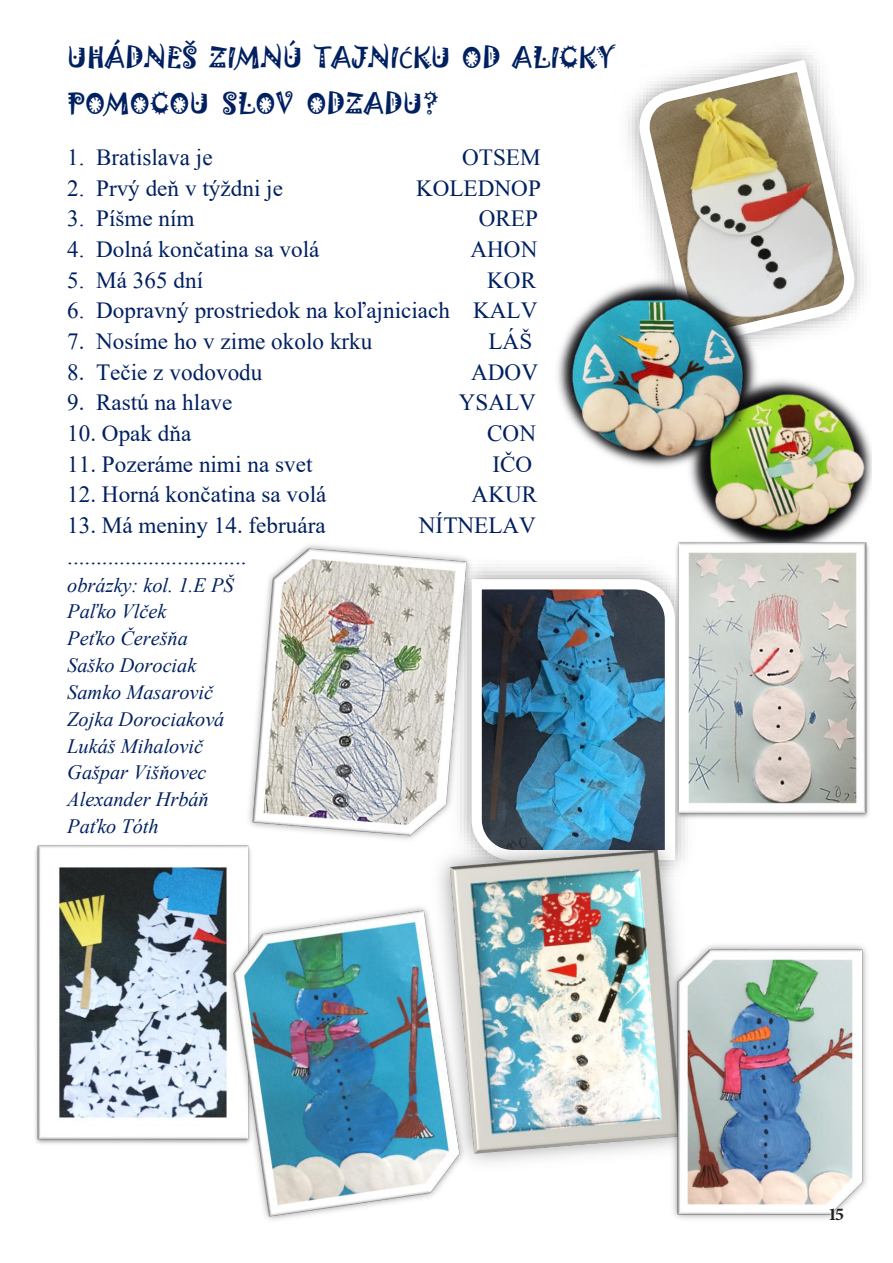
<style>
.page{position:relative;width:893px;height:1263px;background:#fff}
.page>*{position:absolute;margin:0;border:0;box-sizing:border-box;transform-origin:0 0}
.t1{font:26.1px/45.2px "Jokerman";color:#002060}
.t2{font:23.1px "Times New Roman";color:#002060}
.t3{font:italic 20.4px/26.8px "Times New Roman";letter-spacing:-.005em;color:#002060}
.t4{font:700 18px "Minion Pro";color:#231f20}
.s1{font-family:"Calibri"}
</style>
<div class="page">
<img style="left:628px;top:52px;width:236px;height:250px">
<svg style="left:633px;top:54px;width:226px;height:288px"></svg>
<img style="left:35px;top:845px;width:216px;height:299px">
<img style="left:477px;top:574px;width:195px;height:246px">
<img style="left:690px;top:379px;width:182px;height:160px">
<img style="left:557px;top:276px;width:204px;height:196px">
<img style="left:672px;top:539px;width:197px;height:281px">
<img style="left:249px;top:545px;width:228px;height:295px">
<img style="left:421px;top:820px;width:271px;height:343px">
<img style="left:223px;top:900px;width:246px;height:320px">
<img style="left:668px;top:939px;width:199px;height:280px">
<p class="t1" style="left:67px;top:36px;width:549px">UHÁDNEŠ ZIMNÚ TAJNI<span class="s1">Ć</span>KU OD ALICKY<br>POMOCOU SLOV ODZADU?</p>
<p class="t2" style="left:67px;top:142px;width:147px">1. Bratislava je</p>
<p class="t2" style="left:462px;top:142px;width:80px">OTSEM</p>
<p class="t2" style="left:67px;top:172px;width:217px">2. Prvý deň v týždni je</p>
<p class="t2" style="left:416px;top:172px;width:126px">KOLEDNOP</p>
<p class="t2" style="left:67px;top:203px;width:129px">3. Píšme ním</p>
<p class="t2" style="left:479px;top:203px;width:61px">OREP</p>
<p class="t2" style="left:67px;top:234px;width:254px">4. Dolná končatina sa volá</p>
<p class="t2" style="left:470px;top:234px;width:68px">AHON</p>
<p class="t2" style="left:67px;top:264px;width:137px">5. Má 365 dní</p>
<p class="t2" style="left:487px;top:264px;width:50px">KOR</p>
<p class="t2" style="left:67px;top:295px;width:472px">6. Dopravný prostriedok na koľajniciach KALV</p>
<p class="t2" style="left:67px;top:325px;width:307px">7. Nosíme ho v zime okolo krku</p>
<p class="t2" style="left:488px;top:325px;width:45px">LÁŠ</p>
<p class="t2" style="left:67px;top:355px;width:197px">8. Tečie z vodovodu</p>
<p class="t2" style="left:471px;top:356px;width:68px">ADOV</p>
<p class="t2" style="left:67px;top:386px;width:167px">9. Rastú na hlave</p>
<p class="t2" style="left:459px;top:387px;width:79px">YSALV</p>
<p class="t2" style="left:67px;top:417px;width:126px">10. Opak dňa</p>
<p class="t2" style="left:487px;top:417px;width:51px">CON</p>
<p class="t2" style="left:67px;top:447px;width:247px">11. Pozeráme nimi na svet</p>
<p class="t2" style="left:492px;top:447px;width:41px">IČO</p>
<p class="t2" style="left:67px;top:478px;width:261px">12. Horná končatina sa volá</p>
<p class="t2" style="left:472px;top:479px;width:67px">AKUR</p>
<p class="t2" style="left:67px;top:509px;width:260px">13. Má meniny 14. februára</p>
<p class="t2" style="left:419px;top:509px;width:118px">NÍTNELAV</p>
<p class="t2" style="left:67px;top:540px;width:181px">...............................</p>
<p class="t3" style="left:67px;top:571px;width:168px">obrázky: kol. 1.E PŠ<br>Paľko Vlček<br>Peťko Čerešňa<br>Saško Dorociak<br>Samko Masarovič<br>Zojka Dorociaková<br>Lukáš Mihalovič<br>Gašpar Višňovec<br>Alexander Hrbáň<br>Paťko Tóth</p>
<p class="t4" style="left:828px;top:1202px;width:17px">15</p>
</div>
